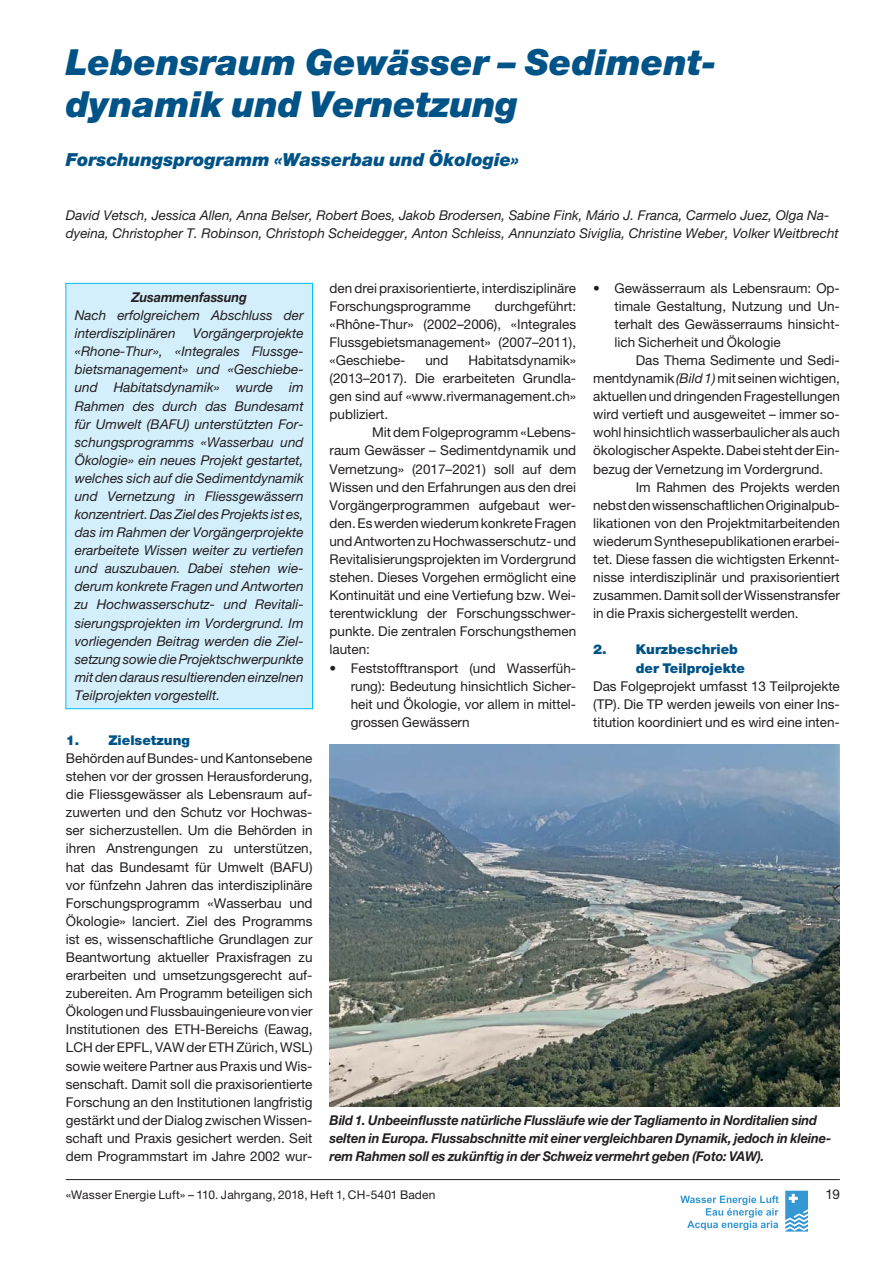
<style>
.page{position:relative;width:893px;height:1263px;background:#fff}
.page>*{position:absolute;margin:0;border:0;box-sizing:border-box;transform-origin:0 0}
.t1{font:italic 900 36px/42px "Helvetica Neue";color:#005387}
.t2{font:italic 900 18px "Helvetica Neue";color:#005387}
.t3{font:13.5px/18.1px "Helvetica Neue";color:#231f20;text-align:justify}
.t4{font:italic 13.5px/18.1px "Helvetica Neue";color:#231f20}
.t5{font:italic 700 13.5px/18.1px "Helvetica Neue";letter-spacing:-.01em;color:#231f20;scale:.95 1}
.t6{font:900 13.5px/18.1px "Helvetica Neue";color:#005387}
.t7{font:12px "Helvetica Neue";letter-spacing:.01em;color:#231f20}
.s1{font-style:italic}
</style>
<div class="page">
<hr style="left:66px;top:1179px;width:774px;height:1px;background:#231f20">
<svg style="left:785px;top:1191px;width:23px;height:41px"></svg>
<svg style="left:680px;top:1196px;width:98px;height:34px"></svg>
<div style="left:66px;top:283px;width:246px;height:426px;background:#d4effc"></div>
<div style="left:65px;top:283px;width:248px;height:426px;border:1px solid #00c0f3"></div>
<img style="left:329px;top:745px;width:511px;height:362px">
<h1 class="t1" style="left:66px;top:44px;width:652px">Lebensraum Gewässer – Sediment&shy;dynamik und Vernetzung</h1>
<h2 class="t2" style="left:66px;top:153px;width:455px">Forschungsprogramm «Wasserbau und Ökologie»</h2>
<p class="t4" style="left:66px;top:208px;width:774px">David Vetsch, Jessica Allen, Anna Belser, Robert Boes, Jakob Brodersen, Sabine Fink, Mário J. Franca, Carmelo Juez, Olga Na&shy;dyeina, Christopher T. Robinson, Christoph Scheidegger, Anton Schleiss, Annunziato Siviglia, Christine Weber, Volker Weitbrecht</p>
<p class="t5" style="left:131px;top:289px;width:123px">Zusammenfassung</p>
<p class="t4" style="left:75px;top:307px;width:230px">Nach erfolgreichem Abschluss der interdisziplinären</p>
<p class="t4" style="left:75px;top:326px;width:230px;text-align:justify;text-indent:118px">Vorgängerprojekte «Rhone-Thur», «Integrales Flussge&shy;bietsmanagement» und «Geschiebe&shy;und Habitatsdynamik» wurde im Rahmen des durch das Bundesamt für Umwelt (BAFU) unterstützten For&shy;schungsprogramms «Wasserbau und Ökologie» ein neues Projekt gestartet, welches sich auf die Sedimentdynamik und Vernetzung in Fliessgewässern konzentriert. Das Ziel des Projekts ist es, das im Rahmen der Vorgängerprojekte erarbeitete Wissen weiter zu vertiefen und auszubauen. Dabei stehen wie&shy;derum konkrete Fragen und Antworten zu Hochwasserschutz- und Revitali&shy;sierungsprojekten im Vordergrund. Im vorliegenden Beitrag werden die Ziel&shy;setzung sowie die Projektschwerpunkte mit den daraus resultierenden einzelnen Teilprojekten vorgestellt.</p>
<p class="t6" style="left:66px;top:732px;width:126px">1. Zielsetzung</p>
<p class="t3" style="left:66px;top:750px;width:248px">Behörden auf Bundes- und Kantonsebene stehen vor der grossen Herausforderung, die Fliessgewässer als Lebensraum auf&shy;zuwerten und den Schutz vor Hochwas&shy;ser sicherzustellen. Um die Behörden in ihren Anstrengungen zu unterstützen, hat das Bundesamt für Umwelt (BAFU) vor fünfzehn Jahren das interdisziplinäre Forschungsprogramm «Wasserbau und Ökologie» lanciert. Ziel des Programms ist es, wissenschaftliche Grundlagen zur Beantwortung aktueller Praxisfragen zu erarbeiten und umsetzungsgerecht auf&shy;zubereiten. Am Programm beteiligen sich Ökologen und Flussbauingenieure von vier Institutionen des ETH-Bereichs (Eawag, LCH der EPFL, VAW der ETH Zürich, WSL) sowie weitere Partner aus Praxis und Wis&shy;senschaft. Damit soll die praxis orientierte Forschung an den Institutionen langfristig gestärkt und der Dialog zwischen Wissen&shy;schaft und Praxis gesichert werden. Seit dem Programmstart im Jahre 2002 wur-</p>
<p class="t3" style="left:329px;top:280px;width:248px">den drei praxisorientierte, interdisziplinäre<br>Forschungsprogramme</p>
<p class="t3" style="left:329px;top:298px;width:248px;text-indent:165px">durchgeführt: «Rhône-Thur» (2002–2006), «Integrales Flussgebietsmanagement» (2007–2011), «Geschiebe-</p>
<p class="t3" style="left:329px;top:352px;width:248px;text-indent:139px">Habitatsdynamik» (2013–2017). Die erarbeiteten Grundla&shy;gen sind auf «www.rivermanagement.ch» publiziert.</p>
<p class="t3" style="left:329px;top:425px;width:248px;text-indent:43px">Mit dem Folgeprogramm «Lebens&shy;raum Gewässer – Sedimentdynamik und Vernetzung» (2017–2021) soll auf dem Wissen und den Erfahrungen aus den drei Vorgängerprogrammen aufgebaut wer&shy;den. Es werden wiederum konkrete Fragen und Antworten zu Hochwasserschutz- und Revitalisierungsprojekten im Vordergrund stehen. Dieses Vorgehen ermöglicht eine Kontinuität und eine Vertiefung bzw. Wei&shy;terentwicklung der Forschungsschwer&shy;punkte. Die zentralen Forschungsthemen lauten:</p>
<p class="t3" style="left:351px;top:660px;width:227px;text-indent:-21px">• Feststofftransport (und Wasserfüh&shy;rung): Bedeutung hinsichtlich Sicher&shy;heit und Ökologie, vor allem in mittel&shy;grossen Gewässern</p>
<p class="t3" style="left:425px;top:352px;width:25px">und</p>
<p class="t3" style="left:614px;top:280px;width:227px;text-indent:-21px">• Gewässerraum als Lebensraum: Op&shy;timale Gestaltung, Nutzung und Un&shy;terhalt des Gewässerraums hinsicht&shy;lich Sicherheit und Ökologie</p>
<p class="t3" style="left:593px;top:352px;width:248px;text-indent:43px">Das Thema Sedimente und Sedi&shy;mentdynamik <span class="s1">(Bild 1)</span> mit seinen wichtigen, aktuellen und dringenden Fragestellungen wird vertieft und ausgeweitet – immer so&shy;wohl hinsichtlich wasserbaulicher als auch ökologischer Aspekte. Dabei steht der Ein&shy;bezug der Vernetzung im Vordergrund.</p>
<p class="t3" style="left:593px;top:479px;width:248px;text-indent:43px">Im Rahmen des Projekts werden nebst den wissenschaftlichen Originalpub&shy;likationen von den Projektmitarbeitenden wiederum Synthesepublikationen erarbei&shy;tet. Diese fassen die wichtigsten Erkennt&shy;nisse interdisziplinär und praxisorientiert zusammen. Damit soll der Wissenstransfer in die Praxis sichergestellt werden.</p>
<p class="t6" style="left:636px;top:642px;width:111px;text-indent:-43px">2. Kurzbeschrieb der Teilprojekte</p>
<p class="t3" style="left:593px;top:678px;width:248px">Das Folgeprojekt umfasst 13 Teilprojekte (TP). Die TP werden jeweils von einer Ins&shy;titution koordiniert und es wird eine inten-</p>
<p class="t5" style="left:329px;top:1112px;width:530px">Bild 1. Unbeeinflusste natürliche Flussläufe wie der Tagliamento in Norditalien sind selten in Europa. Flussabschnitte mit einer vergleichbaren Dynamik, jedoch in kleine&shy;rem Rahmen soll es zukünftig in der Schweiz vermehrt geben (Foto: VAW).</p>
<p class="t7" style="left:66px;top:1191px;width:371px">«Wasser Energie Luft» – 110. Jahrgang, 2018, Heft 1, CH-5401 Baden</p>
<p class="t3" style="left:825px;top:1187px;width:16px">19</p>
</div>
